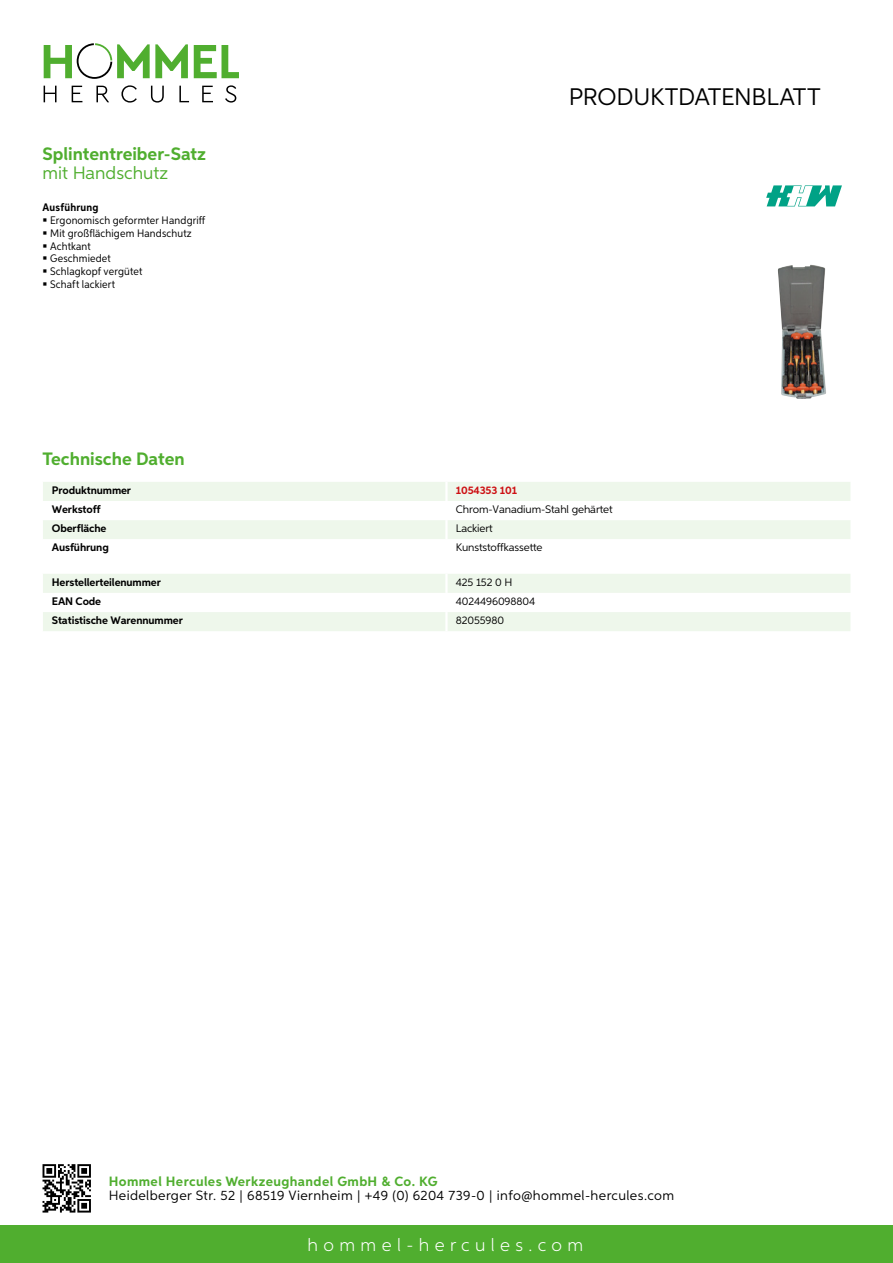
<style>
.page{position:relative;width:893px;height:1263px;background:#fff}
.page>*{position:absolute;margin:0;border:0;box-sizing:border-box;transform-origin:0 0}
.t1{font:24px "Aspira";letter-spacing:-.01em;color:#000}
.t2{font:700 18px "Aspira";color:#50ae2f}
.t3{font:300 18px "Aspira";letter-spacing:.3em;color:#fff}
.t4{font:18px "Aspira";color:#50ae2f}
.t5{font:13.5px "Aspira";letter-spacing:.03em;color:#000}
.t6{font:700 13.5px "Aspira";letter-spacing:.03em;color:#50ae2f}
.t7{font:10.95px/12.8px "Aspira Nar";letter-spacing:.015em;color:#000}
.t8{font:700 10.95px "Aspira";letter-spacing:-.01em;color:#000}
.t9{font:10.95px "Aspira";letter-spacing:-.01em;color:#000}
.t10{font:700 10.95px "Aspira";letter-spacing:-.01em;color:#cd1013}
.t11{font:700 10.95px "Aspira Nar";letter-spacing:.02em;color:#000}
</style>
<div class="page">
<div style="left:0;top:1226px;width:893px;height:37px;background:#50ae2f"></div>
<svg style="left:43px;top:1164px;width:48px;height:48px"></svg>
<svg style="left:194px;top:45px;width:45px;height:33px"></svg>
<svg style="left:44px;top:43px;width:144px;height:36px"></svg>
<svg style="left:44px;top:86px;width:13px;height:16px"></svg>
<svg style="left:72px;top:86px;width:10px;height:16px"></svg>
<svg style="left:96px;top:86px;width:13px;height:16px"></svg>
<svg style="left:121px;top:85px;width:16px;height:18px"></svg>
<svg style="left:151px;top:86px;width:13px;height:17px"></svg>
<svg style="left:179px;top:86px;width:10px;height:16px"></svg>
<svg style="left:202px;top:86px;width:11px;height:16px"></svg>
<svg style="left:225px;top:85px;width:11px;height:18px"></svg>
<div style="left:43px;top:482px;width:807px;height:19px;background:#eef7eb"></div>
<div style="left:43px;top:520px;width:807px;height:19px;background:#eef7eb"></div>
<hr style="left:445px;top:482px;width:3px;height:19px;background:#fff">
<hr style="left:445px;top:520px;width:3px;height:19px;background:#fff">
<svg style="left:43px;top:574px;width:807px;height:57px"></svg>
<hr style="left:445px;top:612px;width:3px;height:19px;background:#fff">
<img style="left:778px;top:265px;width:48px;height:134px">
<svg style="left:766px;top:185px;width:76px;height:21px"></svg>
<h2 class="t2" style="left:43px;top:142px;width:165px">Splintentreiber-Satz</h2>
<h2 class="t4" style="left:43px;top:162px;width:127px">mit Handschutz</h2>
<p class="t11" style="left:43px;top:201px;width:58px">Ausführung</p>
<p class="t7" style="left:50px;top:214px;width:157px">Ergonomisch geformter Handgriff<br>Mit großflächigem Handschutz<br>Achtkant<br>Geschmiedet<br>Schlagkopf vergütet<br>Schaft lackiert</p>
<h1 class="t1" style="left:569px;top:82px;width:253px">Produktdatenblatt</h1>
<h2 class="t2" style="left:43px;top:448px;width:144px">Technische Daten</h2>
<p class="t8" style="left:52px;top:483px;width:81px">Produktnummer</p>
<p class="t10" style="left:456px;top:483px;width:63px">1054353 101</p>
<p class="t8" style="left:52px;top:502px;width:50px">Werkstoff</p>
<p class="t9" style="left:456px;top:502px;width:158px">Chrom-Vanadium-Stahl gehärtet</p>
<p class="t8" style="left:52px;top:521px;width:56px">Oberfläche</p>
<p class="t9" style="left:456px;top:522px;width:38px">Lackiert</p>
<p class="t8" style="left:52px;top:541px;width:58px">Ausführung</p>
<p class="t9" style="left:456px;top:541px;width:88px">Kunststoffkassette</p>
<p class="t8" style="left:52px;top:575px;width:111px">Herstellerteilenummer</p>
<p class="t9" style="left:456px;top:575px;width:58px">425 152 0 H</p>
<p class="t8" style="left:52px;top:594px;width:51px">EAN Code</p>
<p class="t9" style="left:456px;top:594px;width:81px">4024496098804</p>
<p class="t8" style="left:52px;top:613px;width:132px">Statistische Warennummer</p>
<p class="t9" style="left:456px;top:613px;width:50px">82055980</p>
<p class="t6" style="left:109px;top:1172px;width:330px">Hommel Hercules Werkzeughandel GmbH &amp; Co. KG</p>
<p class="t5" style="left:109px;top:1187px;width:567px">Heidelberger Str. 52 | 68519 Viernheim | +49 (0) 6204 739-0 | info@hommel-hercules.com</p>
<h2 class="t3" style="left:307px;top:1234px;width:277px">hommel-hercules.com</h2>
</div>
